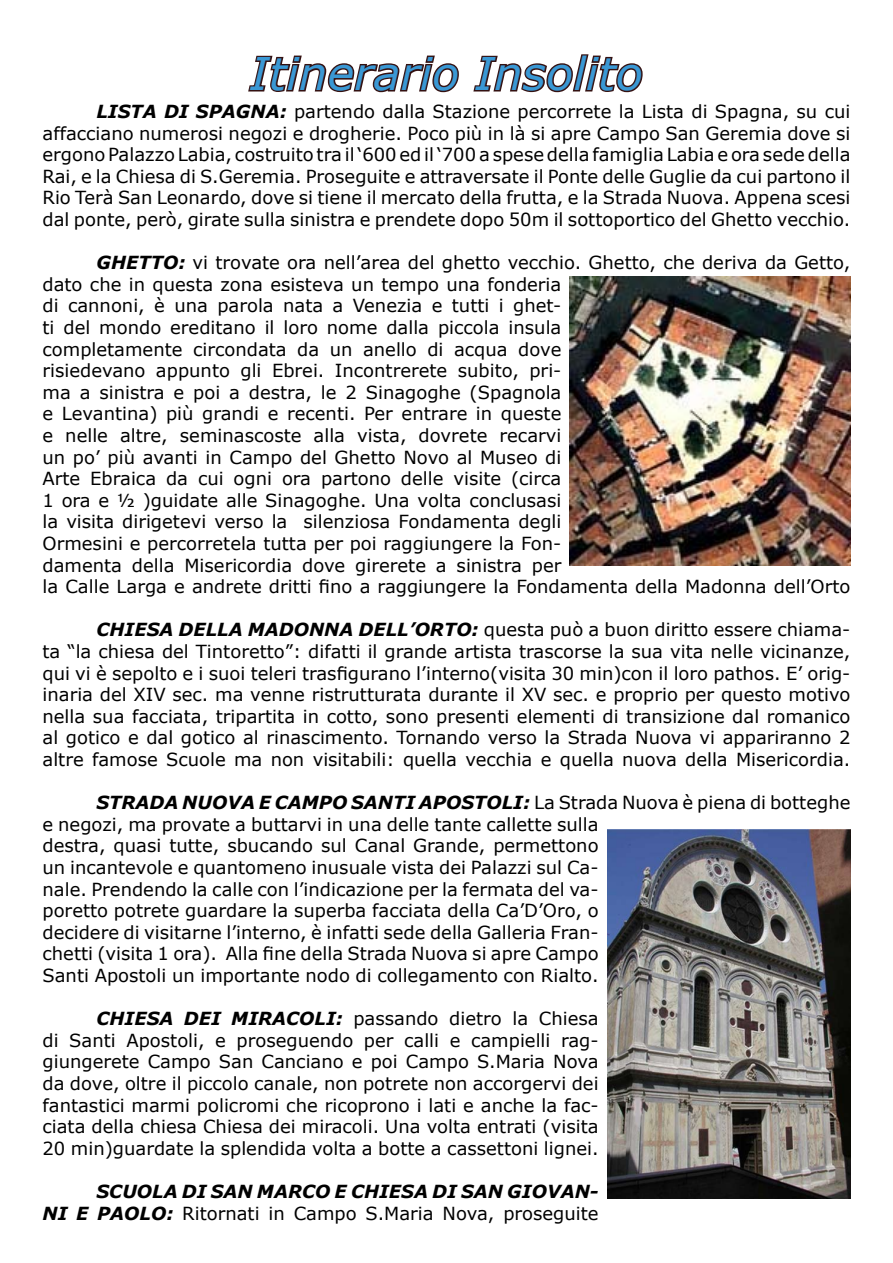
<style>
.page{position:relative;width:893px;height:1263px;background:#fff}
.page>*{position:absolute;margin:0;border:0;box-sizing:border-box;transform-origin:0 0}
.t1{font:italic 45px "Verdana";color:#3a98d4}
.t2{font:18px/21.6px "Verdana";color:#000;text-align:justify}
.t3{font:italic 700 18px/21.6px "Verdana";color:#000;text-align:right}
.s1{font-weight:700;font-style:italic}
.s2{font-weight:400;font-style:normal}
</style>
<div class="page">
<svg style="left:248px;top:55px;width:211px;height:38px"></svg>
<svg style="left:473px;top:54px;width:170px;height:39px"></svg>
<img style="left:607px;top:829px;width:243px;height:370px">
<img style="left:570px;top:276px;width:280px;height:290px">
<h1 class="t1" style="left:250px;top:45px;width:395px">Itinerario Insolito</h1>
<p class="t2" style="left:43px;top:100px;width:809px;text-indent:54px"><span class="s1">LISTA DI SPAGNA:</span> partendo dalla Stazione percorrete la Lista di Spagna, su cui affacciano numerosi negozi e drogherie. Poco più in là si apre Campo San Geremia dove si ergono Palazzo Labia, costruito tra il ‘600 ed il ‘700 a spese della famiglia Labia e ora sede della Rai, e la Chiesa di S.Geremia. Proseguite e attraversate il Ponte delle Guglie da cui partono il Rio Terà San Leonardo, dove si tiene il mercato della frutta, e la Strada Nuova. Appena scesi dal ponte, però, girate sulla sinistra e prendete dopo 50m il sottoportico del Ghetto vecchio.</p>
<p class="t2" style="left:43px;top:251px;width:809px;text-align:left;text-indent:54px"><span class="s1">GHETTO:</span> vi trovate ora nell’area del ghetto vecchio. Ghetto, che deriva da Getto, dato che in questa zona esisteva un tempo una fonderia<br>di cannoni, è una parola nata a Venezia e tutti i ghet-<br>ti del mondo ereditano il loro nome dalla piccola insula<br>completamente circondata da un anello di acqua dove<br>risiedevano appunto gli Ebrei. Incontrerete subito, pri-<br>ma a sinistra e poi a destra, le 2 Sinagoghe (Spagnola<br>e Levantina) più grandi e recenti. Per entrare in queste<br>e nelle altre, seminascoste alla vista, dovrete recarvi<br>un po’ più avanti in Campo del Ghetto Novo al Museo di<br>Arte Ebraica da cui ogni ora partono delle visite (circa<br>1 ora e ½ )guidate alle Sinagoghe. Una volta conclusasi<br>la visita dirigetevi verso la silenziosa Fondamenta degli<br>Ormesini e percorretela tutta per poi raggiungere la Fon-<br>damenta della Misericordia dove girerete a sinistra per<br>la Calle Larga e andrete dritti fino a raggiungere la Fondamenta della Madonna dell’Orto</p>
<p class="t2" style="left:43px;top:618px;width:809px;text-indent:54px"><span class="s1">CHIESA DELLA MADONNA DELL’ORTO:</span> questa può a buon diritto essere chiama&shy;ta “la chiesa del Tintoretto”: difatti il grande artista trascorse la sua vita nelle vicinanze, qui vi è sepolto e i suoi teleri trasfigurano l’interno(visita 30 min)con il loro pathos. E’ orig&shy;inaria del XIV sec. ma venne ristrutturata durante il XV sec. e proprio per questo motivo nella sua facciata, tripartita in cotto, sono presenti elementi di transizione dal romanico al gotico e dal gotico al rinascimento. Tornando verso la Strada Nuova vi appariranno 2 altre famose Scuole ma non visitabili: quella vecchia e quella nuova della Misericordia.</p>
<p class="t2" style="left:43px;top:791px;width:809px;text-align:left;text-indent:54px"><span class="s1">STRADA NUOVA E CAMPO SANTI APOSTOLI:</span> La Strada Nuova è piena di botteghe e negozi, ma provate a buttarvi in una delle tante callette sulla<br>destra, quasi tutte, sbucando sul Canal Grande, permettono<br>un incantevole e quantomeno inusuale vista dei Palazzi sul Ca-<br>nale. Prendendo la calle con l’indicazione per la fermata del va-<br>poretto potrete guardare la superba facciata della Ca’D’Oro, o<br>decidere di visitarne l’interno, è infatti sede della Galleria Fran-<br>chetti (visita 1 ora). Alla fine della Strada Nuova si apre Campo<br>Santi Apostoli un importante nodo di collegamento con Rialto.</p>
<p class="t2" style="left:43px;top:1007px;width:558px;text-indent:54px"><span class="s1">CHIESA DEI MIRACOLI:</span> passando dietro la Chiesa di Santi Apostoli, e proseguendo per calli e campielli rag&shy;giungerete Campo San Canciano e poi Campo S.Maria Nova da dove, oltre il piccolo canale, non potrete non accorgervi dei fantastici marmi policromi che ricoprono i lati e anche la fac&shy;ciata della chiesa Chiesa dei miracoli. Una volta entrati (visita 20 min)guardate la splendida volta a botte a cassettoni lignei.</p>
<p class="t3" style="left:43px;top:1180px;width:558px">SCUOLA DI SAN MARCO E CHIESA DI SAN GIOVAN-<br>NI E PAOLO: <span class="s2">Ritornati in Campo S.Maria Nova, proseguite</span></p>
</div>
